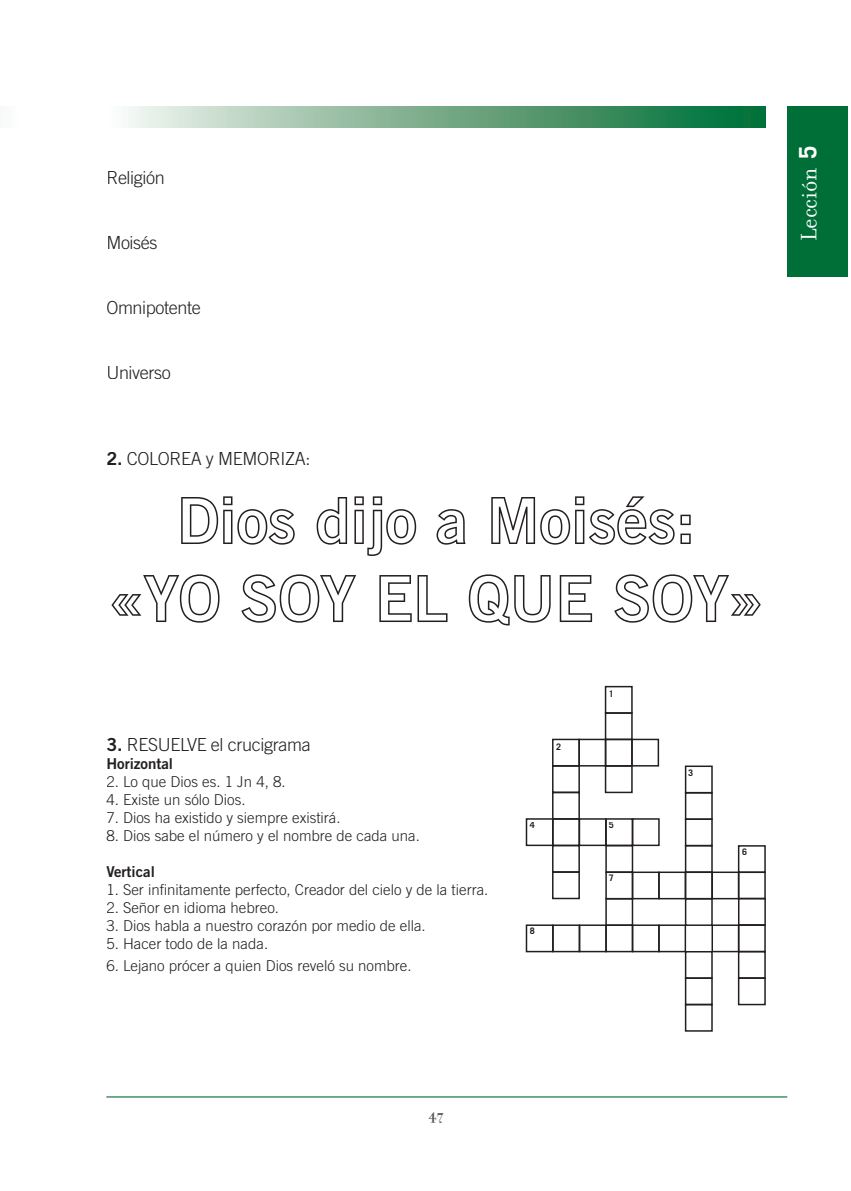
<style>
.page{position:relative;width:851px;height:1191px;background:#fff}
.page>*{position:absolute;margin:0;border:0;box-sizing:border-box;transform-origin:0 0}
.t1{font:24px "Filosofia";color:#fff}
.t2{font:300 18px "Trade Gothic";letter-spacing:-.02em;color:#231f20}
.t3{font:300 15px "Trade Gothic";color:#231f20}
.t4{font:15px "Trade Gothic Bold Two";color:#231f20}
.t5{font:700 15px "Filosofia";color:#57585a}
.t6{font:700 9px "Trade Gothic";color:#231f20}
.s1{font-family:"Trade Gothic Bold Two";font-weight:400}
.s2{font-family:"Trade Gothic";font-weight:700}
</style>
<div class="page">
<svg style="left:181px;top:496px;width:509px;height:60px"></svg>
<svg style="left:111px;top:574px;width:649px;height:51px"></svg>
<div style="left:106px;top:106px;width:659px;height:22px;background:linear-gradient(to right,#f8f5f0,#00682d)"></div>
<div style="left:787px;top:106px;width:60px;height:170px;background:#006f37"></div>
<hr style="left:106px;top:1096px;width:681px;height:1px;background:#006f37">
<div style="left:552px;top:818px;width:28px;height:28px;border:2px solid #231f20"></div>
<div style="left:552px;top:738px;width:28px;height:28px;border:2px solid #231f20"></div>
<div style="left:552px;top:765px;width:28px;height:28px;border:2px solid #231f20"></div>
<div style="left:552px;top:791px;width:28px;height:28px;border:2px solid #231f20"></div>
<div style="left:552px;top:845px;width:28px;height:27px;border:2px solid #231f20"></div>
<div style="left:552px;top:871px;width:28px;height:28px;border:2px solid #231f20"></div>
<div style="left:605px;top:871px;width:28px;height:28px;border:2px solid #231f20"></div>
<div style="left:604px;top:765px;width:28px;height:28px;border:2px solid #231f20"></div>
<div style="left:604px;top:712px;width:28px;height:28px;border:2px solid #231f20"></div>
<div style="left:605px;top:818px;width:28px;height:28px;border:2px solid #231f20"></div>
<div style="left:605px;top:845px;width:28px;height:28px;border:2px solid #231f20"></div>
<div style="left:605px;top:898px;width:28px;height:28px;border:2px solid #231f20"></div>
<div style="left:605px;top:924px;width:28px;height:28px;border:2px solid #231f20"></div>
<div style="left:631px;top:818px;width:28px;height:28px;border:2px solid #231f20"></div>
<div style="left:578px;top:818px;width:28px;height:28px;border:2px solid #231f20"></div>
<div style="left:525px;top:818px;width:28px;height:28px;border:2px solid #231f20"></div>
<div style="left:658px;top:924px;width:28px;height:28px;border:2px solid #231f20"></div>
<div style="left:711px;top:924px;width:28px;height:28px;border:2px solid #231f20"></div>
<div style="left:631px;top:924px;width:28px;height:28px;border:2px solid #231f20"></div>
<div style="left:578px;top:924px;width:28px;height:28px;border:2px solid #231f20"></div>
<div style="left:684px;top:818px;width:28px;height:28px;border:2px solid #231f20"></div>
<div style="left:684px;top:765px;width:28px;height:28px;border:2px solid #231f20"></div>
<div style="left:684px;top:792px;width:28px;height:28px;border:2px solid #231f20"></div>
<div style="left:684px;top:845px;width:28px;height:28px;border:2px solid #231f20"></div>
<div style="left:684px;top:898px;width:28px;height:28px;border:2px solid #231f20"></div>
<div style="left:684px;top:951px;width:28px;height:28px;border:2px solid #231f20"></div>
<div style="left:684px;top:977px;width:28px;height:28px;border:2px solid #231f20"></div>
<div style="left:684px;top:871px;width:28px;height:28px;border:2px solid #231f20"></div>
<div style="left:711px;top:871px;width:28px;height:28px;border:2px solid #231f20"></div>
<div style="left:578px;top:738px;width:28px;height:28px;border:2px solid #231f20"></div>
<div style="left:631px;top:738px;width:28px;height:28px;border:2px solid #231f20"></div>
<div style="left:604px;top:686px;width:28px;height:27px;border:2px solid #231f20"></div>
<div style="left:552px;top:924px;width:28px;height:28px;border:2px solid #231f20"></div>
<div style="left:525px;top:924px;width:28px;height:28px;border:2px solid #231f20"></div>
<div style="left:737px;top:924px;width:28px;height:28px;border:2px solid #231f20"></div>
<div style="left:684px;top:1003px;width:28px;height:28px;border:2px solid #231f20"></div>
<div style="left:658px;top:871px;width:28px;height:28px;border:2px solid #231f20"></div>
<div style="left:631px;top:871px;width:28px;height:28px;border:2px solid #231f20"></div>
<div style="left:737px;top:897px;width:28px;height:28px;border:2px solid #231f20"></div>
<div style="left:737px;top:845px;width:28px;height:28px;border:2px solid #231f20"></div>
<div style="left:737px;top:977px;width:28px;height:28px;border:2px solid #231f20"></div>
<div style="left:737px;top:951px;width:28px;height:27px;border:2px solid #231f20"></div>
<div style="left:0;top:106px;width:21px;height:22px;background:#fafcfb"></div>
<p class="t2" style="left:106px;top:167px;width:60px">Religión</p>
<p class="t2" style="left:106px;top:232px;width:53px">Moisés</p>
<p class="t2" style="left:106px;top:297px;width:96px">Omnipotente</p>
<p class="t2" style="left:106px;top:362px;width:66px">Universo</p>
<p class="t2" style="left:106px;top:448px;width:205px"><span class="s1">2.</span> COLOREA y MEMORIZA:</p>
<h1 class="t1" style="left:795px;top:241px;width:97px;rotate:-90deg">Lección <span class="s2">5</span></h1>
<p class="t2" style="left:106px;top:734px;width:206px"><span class="s1">3.</span> RESUELVE el crucigrama</p>
<p class="t4" style="left:106px;top:754px;width:68px">Horizontal</p>
<p class="t3" style="left:106px;top:772px;width:181px">2. Lo que Dios es. 1 Jn 4, 8.</p>
<p class="t3" style="left:106px;top:790px;width:141px">4. Existe un sólo Dios.</p>
<p class="t3" style="left:106px;top:808px;width:236px">7. Dios ha existido y siempre existirá.</p>
<p class="t3" style="left:106px;top:826px;width:315px">8. Dios sabe el número y el nombre de cada una.</p>
<p class="t4" style="left:106px;top:862px;width:50px">Vertical</p>
<p class="t3" style="left:106px;top:880px;width:383px">1. Ser infinitamente perfecto, Creador del cielo y de la tierra.</p>
<p class="t3" style="left:106px;top:898px;width:174px">2. Señor en idioma hebreo.</p>
<p class="t3" style="left:106px;top:916px;width:321px">3. Dios habla a nuestro corazón por medio de ella.</p>
<p class="t3" style="left:106px;top:934px;width:163px">5. Hacer todo de la nada.</p>
<p class="t3" style="left:106px;top:956px;width:307px">6. Lejano prócer a quien Dios reveló su nombre.</p>
<p class="t6" style="left:556px;top:741px;width:7px">2</p>
<p class="t6" style="left:608px;top:688px;width:7px">1</p>
<p class="t6" style="left:529px;top:819px;width:7px">4</p>
<p class="t6" style="left:608px;top:819px;width:7px">5</p>
<p class="t6" style="left:529px;top:924px;width:7px">8</p>
<p class="t6" style="left:608px;top:872px;width:7px">7</p>
<p class="t5" style="left:428px;top:1105px;width:17px">47</p>
<p class="t6" style="left:688px;top:767px;width:7px">3</p>
<p class="t6" style="left:742px;top:846px;width:7px">6</p>
</div>
